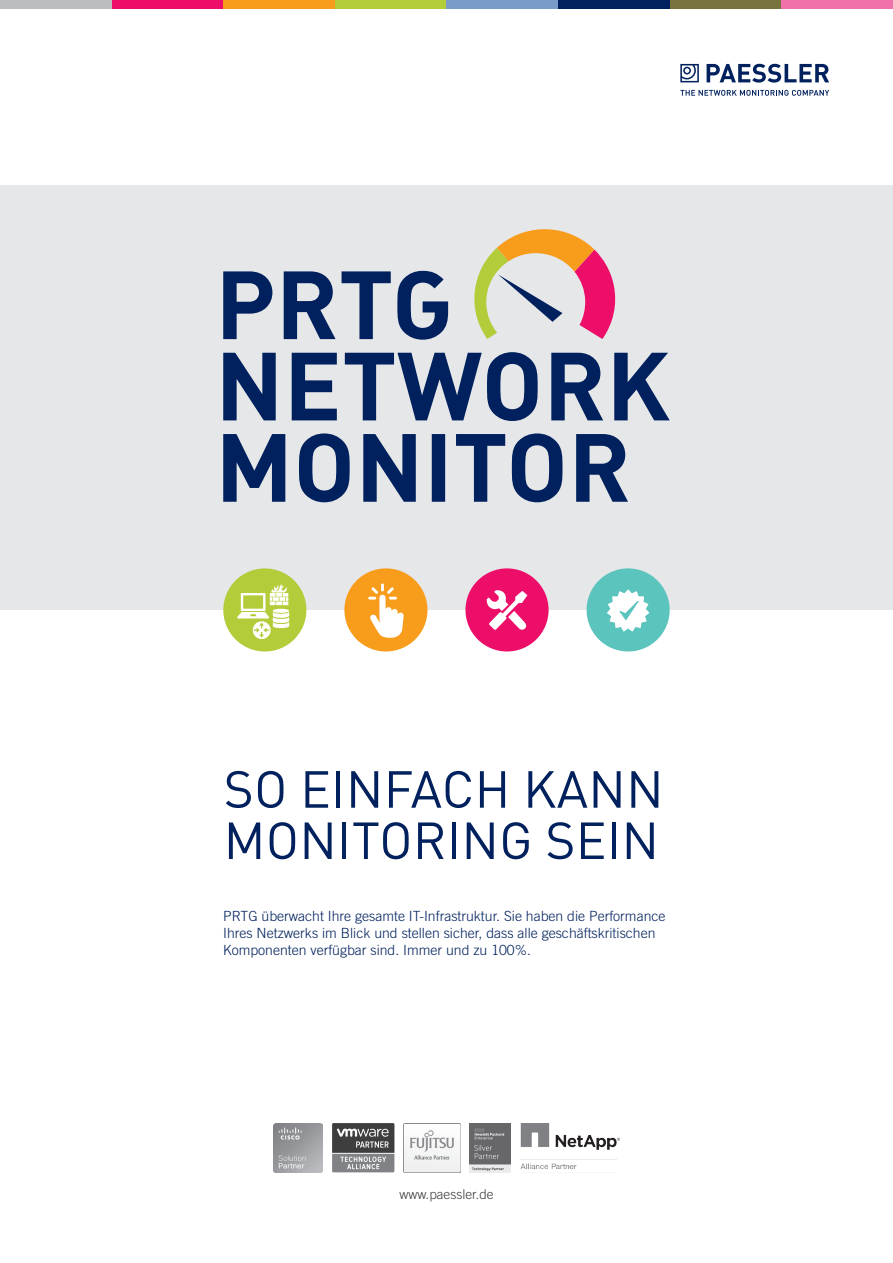
<style>
.page{position:relative;width:893px;height:1263px;background:#fff}
.page>*{position:absolute;margin:0;border:0;box-sizing:border-box;transform-origin:0 0}
.t1{font:51.3px/51.3px "DINOT";letter-spacing:.005em;color:#00215d}
.t2{font:300 14.1px/16.8px "Trade Gothic LT Std";color:#00215d}
.t3{font:300 13.5px "Trade Gothic LT Std";color:#3e3e3f}
</style>
<div class="page">
<div style="left:0;top:185px;width:893px;height:425px;background:#e6e7e9"></div>
<svg style="left:223px;top:433px;width:405px;height:69px"></svg>
<svg style="left:223px;top:352px;width:447px;height:69px"></svg>
<svg style="left:223px;top:271px;width:225px;height:69px"></svg>
<svg style="left:474px;top:229px;width:142px;height:110px"></svg>
<svg style="left:680px;top:90px;width:149px;height:6px"></svg>
<svg style="left:707px;top:64px;width:122px;height:19px"></svg>
<svg style="left:680px;top:64px;width:19px;height:18px"></svg>
<div style="left:344px;top:568px;width:83px;height:83px;background:#f89c1c;border-radius:50%"></div>
<svg style="left:368px;top:583px;width:36px;height:55px"></svg>
<div style="left:587px;top:568px;width:83px;height:83px;background:#5ac4bd;border-radius:50%"></div>
<svg style="left:607px;top:589px;width:42px;height:43px"></svg>
<div style="left:465px;top:568px;width:84px;height:83px;background:#ec0e68;border-radius:50%"></div>
<svg style="left:486px;top:590px;width:41px;height:40px"></svg>
<div style="left:223px;top:568px;width:83px;height:83px;background:#b3cc3a;border-radius:50%"></div>
<svg style="left:237px;top:584px;width:52px;height:55px"></svg>
<svg style="left:273px;top:609px;width:16px;height:4px"></svg>
<div style="left:112px;top:0;width:111px;height:9px;background:#ec0e68"></div>
<div style="left:223px;top:0;width:112px;height:9px;background:#f89c1c"></div>
<div style="left:335px;top:0;width:111px;height:9px;background:#b3cc3a"></div>
<div style="left:558px;top:0;width:112px;height:9px;background:#00215d"></div>
<div style="left:670px;top:0;width:111px;height:9px;background:#78733c"></div>
<div style="left:781px;top:0;width:112px;height:9px;background:#f171ab"></div>
<div style="left:0;top:0;width:112px;height:9px;background:#bcbdc0"></div>
<div style="left:446px;top:0;width:112px;height:9px;background:#7b9cc9"></div>
<svg style="left:332px;top:1123px;width:62px;height:49px;background:#737375"></svg>
<img style="left:470px;top:1123px;width:41px;height:49px">
<img style="left:404px;top:1123px;width:57px;height:49px">
<img style="left:520px;top:1123px;width:100px;height:46px">
<img style="left:273px;top:1123px;width:50px;height:49px">
<p class="t1" style="left:224px;top:763px;width:441px">SO EINFACH KANN<br>MONITORING SEIN</p>
<p class="t2" style="left:223px;top:908px;width:444px">PRTG überwacht Ihre gesamte IT-Infrastruktur. Sie haben die Performance<br>Ihres Netzwerks im Blick und stellen sicher, dass alle geschäftskritischen<br>Komponenten verfügbar sind. Immer und zu 100%.</p>
<p class="t3" style="left:399px;top:1186px;width:96px">www.paessler.de</p>
</div>
